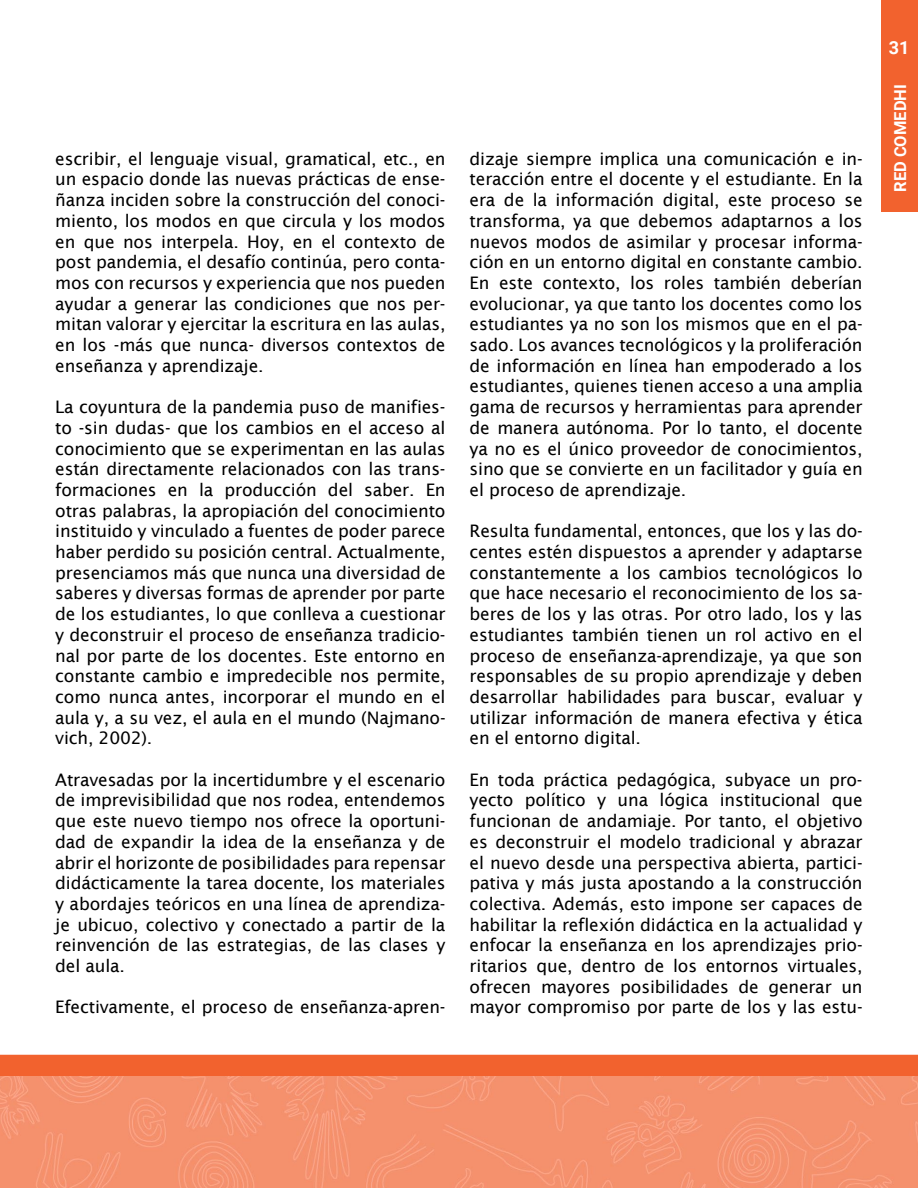
<style>
.page{position:relative;width:918px;height:1188px;background:#fff}
.page>*{position:absolute;margin:0;border:0;box-sizing:border-box;transform-origin:0 0}
.t1{font:700 18px "Roboto";color:#fff}
.t2{font:17.25px/20.7px "Lucida Sans";letter-spacing:-.01em;color:#000;text-align:justify}
.t3{font:700 16.5px "Roboto";color:#fff}
</style>
<div class="page">
<div style="left:881px;top:0;width:37px;height:212px;background:#f2622e"></div>
<div style="left:0;top:1055px;width:918px;height:22px;background:#f2622e"></div>
<img style="left:0;top:1077px;width:918px;height:111px">
<p class="t2" style="left:55px;top:148px;width:392px">escribir, el lenguaje visual, gramatical, etc., en un espacio donde las nuevas prácticas de ense&shy;ñanza inciden sobre la construcción del conoci&shy;miento, los modos en que circula y los modos en que nos interpela. Hoy, en el contexto de post pandemia, el desafío continúa, pero conta&shy;mos con recursos y experiencia que nos pueden ayudar a generar las condiciones que nos per&shy;mitan valorar y ejercitar la escritura en las aulas, en los -más que nunca- diversos contextos de enseñanza y aprendizaje.</p>
<p class="t2" style="left:55px;top:397px;width:392px">La coyuntura de la pandemia puso de manifies&shy;to -sin dudas- que los cambios en el acceso al conocimiento que se experimentan en las aulas están directamente relacionados con las trans&shy;formaciones en la producción del saber. En otras palabras, la apropiación del conocimiento instituido y vinculado a fuentes de poder parece haber perdido su posición central. Actualmente, presenciamos más que nunca una diversidad de saberes y diversas formas de aprender por parte de los estudiantes, lo que conlleva a cuestionar y deconstruir el proceso de enseñanza tradicio&shy;nal por parte de los docentes. Este entorno en constante cambio e impredecible nos permite, como nunca antes, incorporar el mundo en el aula y, a su vez, el aula en el mundo (Najmano&shy;vich, 2002).</p>
<p class="t2" style="left:55px;top:769px;width:392px">Atravesadas por la incertidumbre y el escenario de imprevisibilidad que nos rodea, entendemos que este nuevo tiempo nos ofrece la oportuni&shy;dad de expandir la idea de la enseñanza y de abrir el horizonte de posibilidades para repensar didácticamente la tarea docente, los materiales y abordajes teóricos en una línea de aprendiza&shy;je ubicuo, colectivo y conectado a partir de la reinvención de las estrategias, de las clases y del aula.</p>
<p class="t2" style="left:55px;top:997px;width:392px">Efectivamente, el proceso de enseñanza-apren-</p>
<p class="t2" style="left:470px;top:148px;width:395px">dizaje siempre implica una comunicación e in&shy;teracción entre el docente y el estudiante. En la era de la información digital, este proceso se transforma, ya que debemos adaptarnos a los nuevos modos de asimilar y procesar informa&shy;ción en un entorno digital en constante cambio.<br>En este contexto, los roles también deberían evolucionar, ya que tanto los docentes como los estudiantes ya no son los mismos que en el pa&shy;sado. Los avances tecnológicos y la proliferación de información en línea han empoderado a los estudiantes, quienes tienen acceso a una amplia gama de recursos y herramientas para aprender de manera autónoma. Por lo tanto, el docente ya no es el único proveedor de conocimientos, sino que se convierte en un facilitador y guía en el proceso de aprendizaje.</p>
<p class="t2" style="left:470px;top:521px;width:395px">Resulta fundamental, entonces, que los y las do&shy;centes estén dispuestos a aprender y adaptarse constantemente a los cambios tecnológicos lo que hace necesario el reconocimiento de los sa&shy;beres de los y las otras. Por otro lado, los y las estudiantes también tienen un rol activo en el proceso de enseñanza-aprendizaje, ya que son responsables de su propio aprendizaje y deben desarrollar habilidades para buscar, evaluar y utilizar información de manera efectiva y ética en el entorno digital.</p>
<p class="t2" style="left:470px;top:769px;width:395px">En toda práctica pedagógica, subyace un pro&shy;yecto político y una lógica institucional que funcionan de andamiaje. Por tanto, el objetivo es deconstruir el modelo tradicional y abrazar el nuevo desde una perspectiva abierta, partici&shy;pativa y más justa apostando a la construcción colectiva. Además, esto impone ser capaces de habilitar la reflexión didáctica en la actualidad y enfocar la enseñanza en los aprendizajes prio&shy;ritarios que, dentro de los entornos virtuales, ofrecen mayores posibilidades de generar un mayor compromiso por parte de los y las estu-</p>
<p class="t1" style="left:889px;top:35px;width:22px">31</p>
<p class="t3" style="left:889px;top:192px;width:109px;rotate:-90deg">RED COMEDHI</p>
</div>
